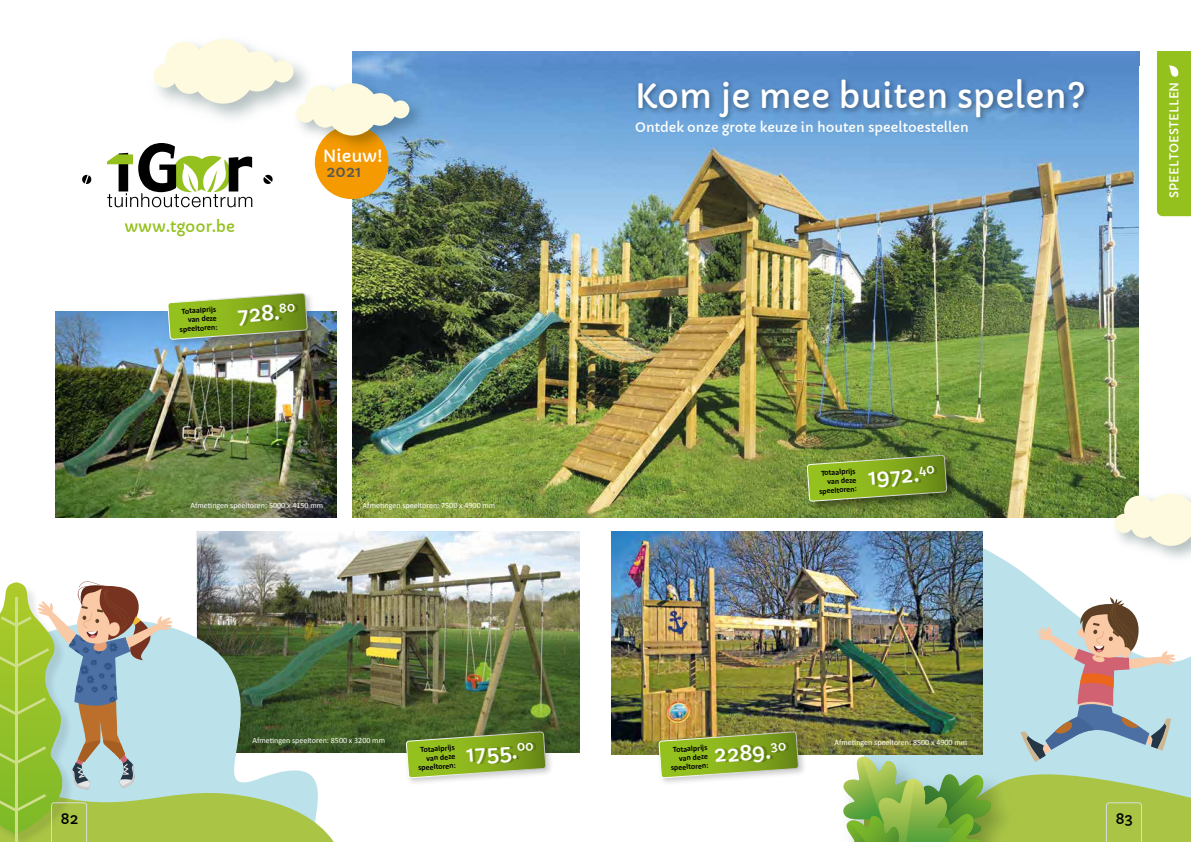
<style>
.page{position:relative;width:1191px;height:842px;background:#fff}
.page>*{position:absolute;margin:0;border:0;box-sizing:border-box;transform-origin:0 0}
.t1{font:33px "Capriola";color:#fff}
.t2{font:22px "Capriola";color:#fff}
.t3{font:16.6px "Capriola";letter-spacing:-.01em;color:#fff}
.t4{font:15.6px "Capriola";color:#575756}
.t5{font:15.3px "Capriola";color:#95c11f}
.t6{font:15px "Capriola";color:#000}
.t7{font:13px "Capriola";color:#fff}
.t8{font:12px "Capriola";color:#fff}
.t9{font:8px "Calibri";color:#fff}
.t10{font:700 8px/9px "Calibri";color:#000;text-align:right}
</style>
<div class="page">
<img style="left:198px;top:531px;width:382px;height:221px">
<img style="left:352px;top:51px;width:787px;height:467px">
<div style="left:635px;top:76px;width:456px;height:48px;background:#000;opacity:.4"></div>
<img style="left:196px;top:574px;width:143px;height:140px">
<svg style="left:326px;top:714px;width:13px;height:128px"></svg>
<svg style="left:982px;top:531px;width:72px;height:66px"></svg>
<img style="left:611px;top:531px;width:371px;height:223px">
<img style="left:55px;top:311px;width:282px;height:206px">
<img style="left:1074px;top:489px;width:117px;height:69px">
<svg style="left:1114px;top:494px;width:77px;height:52px;background:#ebecd3"></svg>
<svg style="left:82px;top:174px;width:10px;height:10px"></svg>
<img style="left:802px;top:643px;width:38px;height:112px">
<div style="left:807px;top:455px;width:151px;height:57px;background:#000;opacity:.4"></div>
<div style="left:656px;top:729px;width:151px;height:57px;background:#000;opacity:.2"></div>
<div style="left:165px;top:290px;width:151px;height:58px;background:#000;opacity:.2"></div>
<img style="left:0;top:581px;width:326px;height:261px">
<img style="left:840px;top:597px;width:351px;height:245px">
<div style="left:404px;top:729px;width:150px;height:57px;background:#000;opacity:.2"></div>
<div style="left:1157px;top:51px;width:34px;height:165px;background:#95c11f"></div>
<img style="left:409px;top:79px;width:60px;height:76px">
<svg style="left:107px;top:39px;width:302px;height:168px"></svg>
<svg style="left:807px;top:455px;width:139px;height:46px;background:#82a429"></svg>
<img style="left:659px;top:732px;width:139px;height:46px">
<svg style="left:168px;top:293px;width:139px;height:46px;background:#92b142"></svg>
<svg style="left:406px;top:732px;width:140px;height:46px;background:#8dad3b"></svg>
<h3 class="t5" style="left:124px;top:217px;width:112px">www.tgoor.be</h3>
<p class="t10" style="left:181px;top:306px;width:36px;rotate:-4deg">Totaalprijs</p>
<p class="t10" style="left:179px;top:316px;width:39px;rotate:-4deg">van deze speeltoren:</p>
<h2 class="t2" style="left:237px;top:302px;width:44px;rotate:-4deg">728.</h2>
<h3 class="t3" style="left:323px;top:146px;width:61px">Nieuw!</h3>
<h3 class="t4" style="left:326px;top:162px;width:37px">2021</h3>
<p class="t9" style="left:190px;top:500px;width:134px">Afmetingen speeltoren: 5000 x 4150 mm</p>
<p class="t9" style="left:363px;top:500px;width:134px">Afmetingen speeltoren: 7500 x 4900 mm</p>
<h3 class="t6" style="left:61px;top:809px;width:19px">82</h3>
<p class="t9" style="left:252px;top:735px;width:134px">Afmetingen speeltoren: 8500 x 3200 mm</p>
<p class="t10" style="left:420px;top:745px;width:36px;rotate:-4deg">Totaalprijs</p>
<p class="t10" style="left:417px;top:754px;width:39px;rotate:-4deg">van deze speeltoren:</p>
<h2 class="t2" style="left:465px;top:741px;width:53px;rotate:-4deg">1755.</h2>
<h1 class="t1" style="left:635px;top:76px;width:452px">Kom je mee buiten spelen?</h1>
<h3 class="t7" style="left:635px;top:120px;width:335px">Ontdek onze grote keuze in houten speeltoestellen</h3>
<h3 class="t8" style="left:1166px;top:198px;width:118px;rotate:-90deg">SPEELTOESTELLEN</h3>
<p class="t10" style="left:821px;top:468px;width:36px;rotate:-4deg">Totaalprijs</p>
<p class="t10" style="left:818px;top:477px;width:39px;rotate:-4deg">van deze speeltoren:</p>
<h2 class="t2" style="left:867px;top:464px;width:53px;rotate:-4deg">1972.</h2>
<h2 class="t2" style="left:713px;top:741px;width:58px;rotate:-4deg">2289.</h2>
<p class="t10" style="left:672px;top:745px;width:36px;rotate:-4deg">Totaalprijs</p>
<p class="t10" style="left:670px;top:754px;width:39px;rotate:-4deg">van deze speeltoren:</p>
<p class="t9" style="left:834px;top:738px;width:134px">Afmetingen speeltoren: 8500 x 4900 mm</p>
<h3 class="t6" style="left:1113px;top:809px;width:19px">83</h3>
<h3 class="t6" style="left:1115px;top:809px;width:19px">83</h3>
</div>
